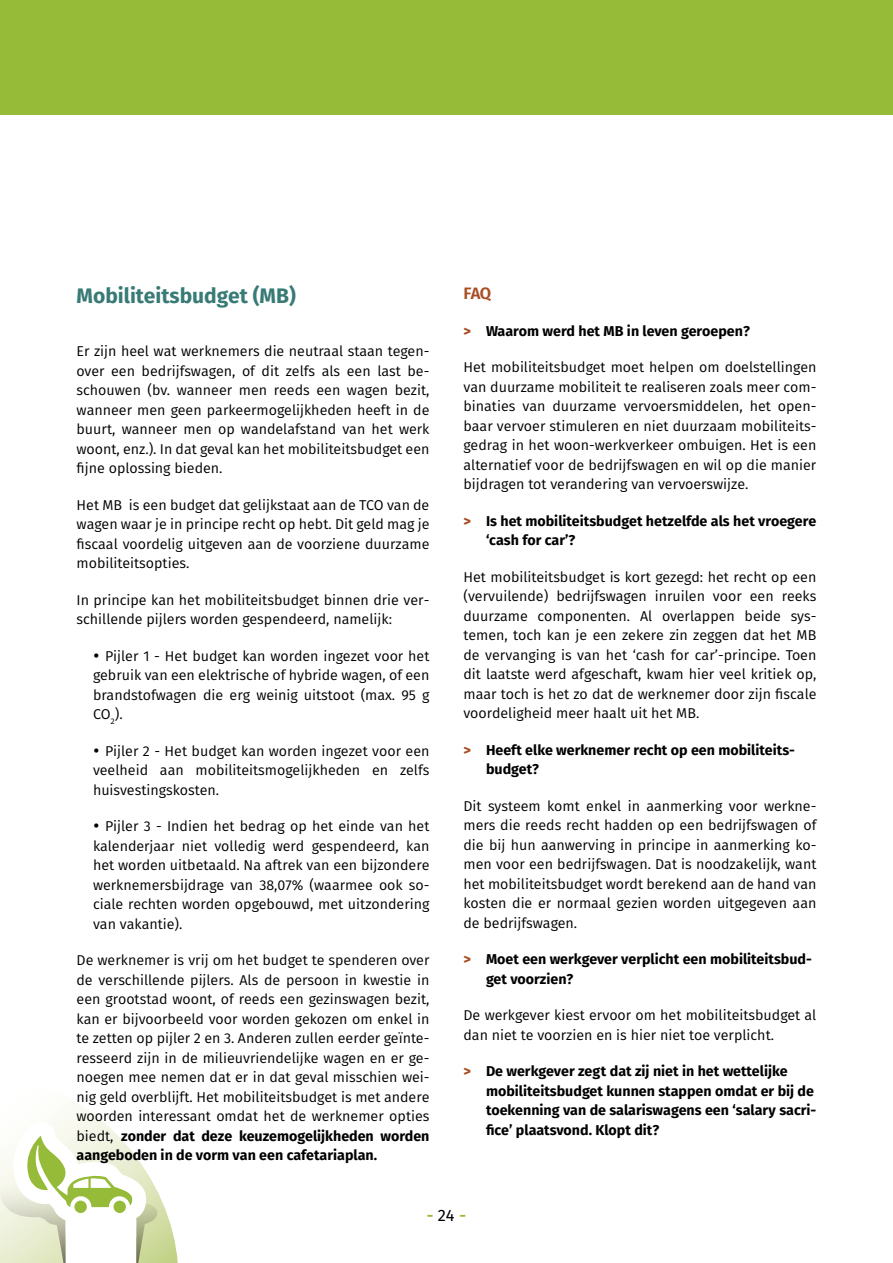
<style>
.page{position:relative;width:893px;height:1263px;background:#fff}
.page>*{position:absolute;margin:0;border:0;box-sizing:border-box;transform-origin:0 0}
.t1{font:700 21px "Fira Sans";color:#387a75}
.t2{font:600 16.5px "Fira Sans";color:#96bb39}
.t3{font:600 16.5px "Fira Sans";color:#a84c24}
.t4{font:14.25px/19.5px "Fira Sans";color:#000;text-align:justify}
.t5{font:700 14.25px/19.5px "Fira Sans";color:#000}
.s1{font-weight:700}
.s2{font-weight:800;color:#a84c24}
.s3{font-weight:400;color:#000}
</style>
<div class="page">
<div style="left:0;top:0;width:893px;height:115px;background:#96bb39"></div>
<svg style="left:0;top:1104px;width:178px;height:159px"></svg>
<h1 class="t1" style="left:77px;top:281px;width:221px">Mobiliteitsbudget (MB)</h1>
<p class="t4" style="left:77px;top:342px;width:354px">Er zijn heel wat werknemers die neutraal staan tegen&shy;over een bedrijfswagen, of dit zelfs als een last be&shy;schouwen (bv. wanneer men reeds een wagen bezit, wanneer men geen parkeermogelijkheden heeft in de buurt, wanneer men op wandelafstand van het werk woont, enz.). In dat geval kan het mobiliteitsbudget een fijne oplossing bieden.</p>
<p class="t4" style="left:77px;top:495px;width:354px">Het MB is een budget dat gelijkstaat aan de TCO van de wagen waar je in principe recht op hebt. Dit geld mag je fiscaal voordelig uitgeven aan de voorziene duurzame mobiliteitsopties.</p>
<p class="t4" style="left:77px;top:590px;width:354px">In principe kan het mobiliteitsbudget binnen drie ver&shy;schillende pijlers worden gespendeerd, namelijk:</p>
<p class="t4" style="left:93px;top:646px;width:338px">• Pijler 1 - Het budget kan worden ingezet voor het gebruik van een elektrische of hybride wagen, of een brandstofwagen die erg weinig uitstoot (max. 95 g CO<sub>2</sub>).</p>
<p class="t4" style="left:93px;top:741px;width:338px">• Pijler 2 - Het budget kan worden ingezet voor een veelheid aan mobiliteitsmogelijkheden en zelfs huisvestingskosten.</p>
<p class="t4" style="left:93px;top:817px;width:338px">• Pijler 3 - Indien het bedrag op het einde van het kalenderjaar niet volledig werd gespendeerd, kan het worden uitbetaald. Na aftrek van een bijzondere werknemersbijdrage van 38,07% (waarmee ook so&shy;ciale rechten worden opgebouwd, met uitzondering van vakantie).</p>
<p class="t4" style="left:77px;top:951px;width:354px">De werknemer is vrij om het budget te spenderen over de verschillende pijlers. Als de persoon in kwestie in een grootstad woont, of reeds een gezinswagen bezit, kan er bijvoorbeeld voor worden gekozen om enkel in te zetten op pijler 2 en 3. Anderen zullen eerder geïnte&shy;resseerd zijn in de milieuvriendelijke wagen en er ge&shy;noegen mee nemen dat er in dat geval misschien wei&shy;nig geld overblijft. Het mobiliteitsbudget is met andere woorden interessant omdat het de werknemer opties biedt, <span class="s1">zonder dat deze keuzemogelijkheden worden aangeboden in de vorm van een cafetariaplan.</span></p>
<p class="t3" style="left:463px;top:282px;width:29px">FAQ</p>
<p class="t5" style="left:463px;top:321px;width:288px"><span class="s2">&gt;</span> Waarom werd het MB in leven geroepen?</p>
<p class="t4" style="left:463px;top:358px;width:354px">Het mobiliteitsbudget moet helpen om doelstellingen van duurzame mobiliteit te realiseren zoals meer com&shy;binaties van duurzame vervoersmiddelen, het open&shy;baar vervoer stimuleren en niet duurzaam mobiliteits&shy;gedrag in het woon-werkverkeer ombuigen. Het is een alternatief voor de bedrijfswagen en wil op die manier bijdragen tot verandering van vervoerswijze.</p>
<p class="t5" style="left:486px;top:511px;width:332px;text-indent:-23px"><span class="s2">&gt;</span> Is het mobiliteitsbudget hetzelfde als het vroegere ‘cash for car’?</p>
<p class="t4" style="left:463px;top:567px;width:354px">Het mobiliteitsbudget is kort gezegd: het recht op een (vervuilende) bedrijfswagen inruilen voor een reeks duurzame componenten. Al overlappen beide sys&shy;temen, toch kan je een zekere zin zeggen dat het MB de vervanging is van het ‘cash for car’-principe. Toen dit laatste werd afgeschaft, kwam hier veel kritiek op, maar toch is het zo dat de werknemer door zijn fiscale voordeligheid meer haalt uit het MB.</p>
<p class="t5" style="left:486px;top:740px;width:310px;text-indent:-23px"><span class="s2">&gt;</span> Heeft elke werknemer recht op een mobiliteits&shy;budget?</p>
<p class="t4" style="left:463px;top:796px;width:354px">Dit systeem komt enkel in aanmerking voor werkne&shy;mers die reeds recht hadden op een bedrijfswagen of die bij hun aanwerving in principe in aanmerking ko&shy;men voor een bedrijfswagen. Dat is noodzakelijk, want het mobiliteitsbudget wordt berekend aan de hand van kosten die er normaal gezien worden uitgegeven aan de bedrijfswagen.</p>
<p class="t5" style="left:486px;top:950px;width:327px;text-indent:-23px"><span class="s2">&gt;</span> Moet een werkgever verplicht een mobiliteitsbud&shy;get voorzien?</p>
<p class="t4" style="left:463px;top:1006px;width:354px">De werkgever kiest ervoor om het mobiliteitsbudget al dan niet te voorzien en is hier niet toe verplicht.</p>
<p class="t5" style="left:486px;top:1062px;width:332px;text-indent:-23px"><span class="s2">&gt;</span> De werkgever zegt dat zij niet in het wettelijke mobiliteitsbudget kunnen stappen omdat er bij de toekenning van de salariswagens een ‘salary sacri&shy;fice’ plaatsvond. Klopt dit?</p>
<p class="t2" style="left:427px;top:1204px;width:41px">- <span class="s3">24</span> -</p>
</div>
